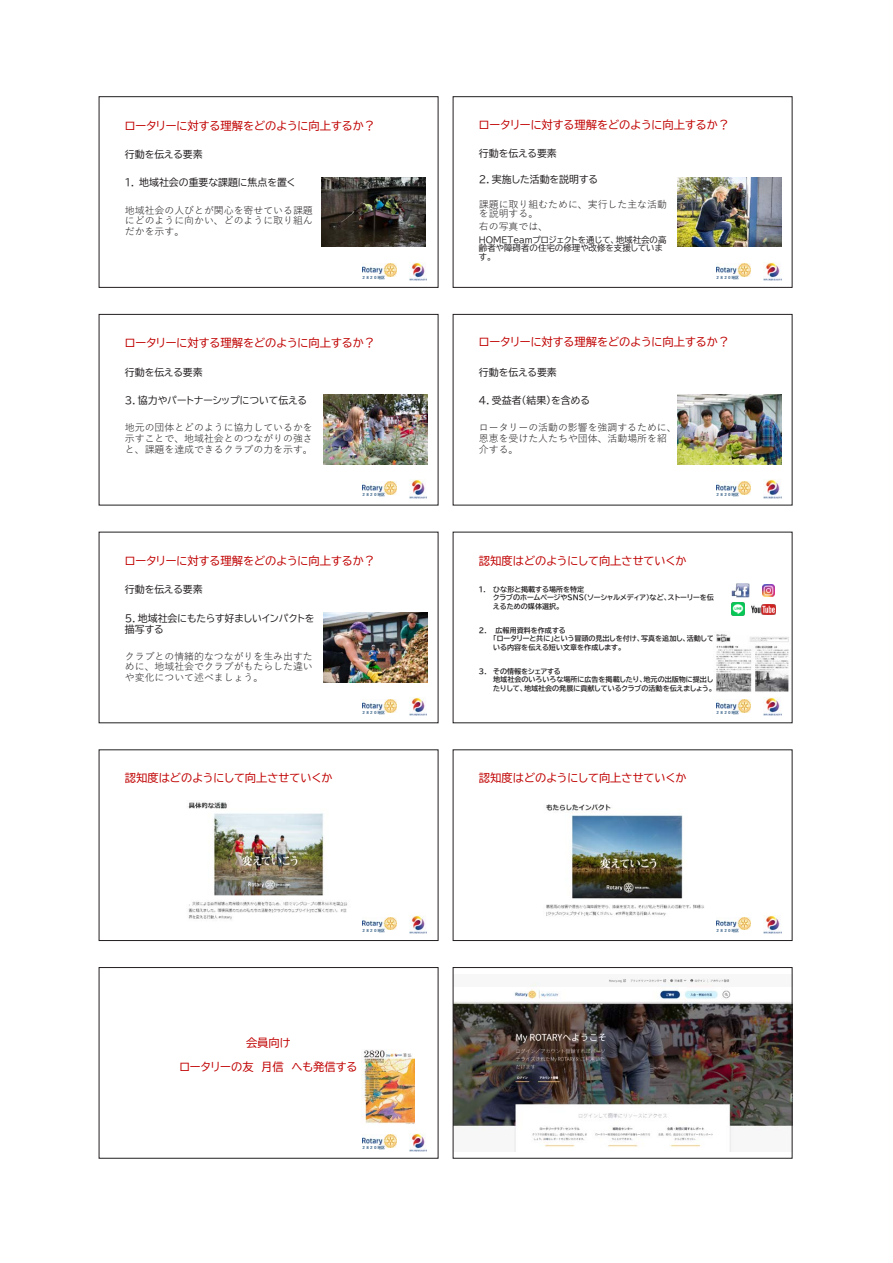
<style>
.page{position:relative;width:893px;height:1263px;background:#fff}
.page>*{position:absolute;margin:0;border:0;box-sizing:border-box;transform-origin:0 0}
.t1{font:11.25px/24.5px "BIZ UDP Gothic";color:#c00000;text-align:center}
.t2{font:9.9px/10.6px "Yu Gothic";color:#231f20;text-align:justify}
.t3{font:9.9px/10.6px "BIZ UDP Gothic";color:#231f20}
.t4{font:8.55px/8.1px "BIZ UDP Gothic";color:#231f20}
.t5{font:7.05px/8.4px "BIZ UDP Gothic Bold";color:#231f20}
.t6{font:700 3.9px "Yu Gothic";color:#1f4e79}
</style>
<div class="page">
<img style="left:363px;top:264px;width:34px;height:13px">
<img style="left:409px;top:262px;width:18px;height:18px">
<img style="left:322px;top:177px;width:104px;height:70px">
<div style="left:99px;top:96px;width:339px;height:192px;border:1px solid #231f20"></div>
<img style="left:363px;top:482px;width:34px;height:12px">
<img style="left:409px;top:480px;width:18px;height:18px">
<img style="left:323px;top:395px;width:104px;height:69px">
<div style="left:99px;top:314px;width:339px;height:191px;border:1px solid #231f20"></div>
<img style="left:363px;top:699px;width:34px;height:13px">
<img style="left:409px;top:698px;width:18px;height:18px">
<img style="left:323px;top:613px;width:104px;height:69px">
<img style="left:188px;top:802px;width:160px;height:118px">
<img style="left:363px;top:917px;width:34px;height:13px">
<img style="left:409px;top:915px;width:18px;height:18px">
<div style="left:99px;top:750px;width:339px;height:191px;border:1px solid #231f20"></div>
<img style="left:363px;top:1135px;width:34px;height:12px">
<img style="left:409px;top:1133px;width:18px;height:18px">
<img style="left:362px;top:1049px;width:53px;height:75px">
<div style="left:99px;top:967px;width:339px;height:191px;border:1px solid #231f20"></div>
<img style="left:717px;top:264px;width:34px;height:13px">
<img style="left:763px;top:262px;width:18px;height:18px">
<img style="left:677px;top:177px;width:104px;height:70px">
<div style="left:453px;top:96px;width:339px;height:192px;border:1px solid #231f20"></div>
<img style="left:717px;top:482px;width:34px;height:12px">
<img style="left:763px;top:480px;width:18px;height:18px">
<img style="left:677px;top:395px;width:104px;height:69px">
<div style="left:453px;top:314px;width:339px;height:191px;border:1px solid #231f20"></div>
<img style="left:717px;top:699px;width:34px;height:13px">
<img style="left:763px;top:698px;width:18px;height:18px">
<img style="left:752px;top:604px;width:23px;height:10px">
<svg style="left:731px;top:602px;width:13px;height:13px"></svg>
<svg style="left:762px;top:585px;width:12px;height:12px"></svg>
<img style="left:731px;top:584px;width:18px;height:13px">
<img style="left:716px;top:634px;width:73px;height:58px">
<img style="left:546px;top:804px;width:158px;height:113px">
<img style="left:717px;top:917px;width:34px;height:13px">
<img style="left:763px;top:915px;width:18px;height:18px">
<div style="left:453px;top:750px;width:339px;height:191px;border:1px solid #231f20"></div>
<img style="left:455px;top:978px;width:335px;height:173px">
<div style="left:453px;top:967px;width:339px;height:191px;border:1px solid #231f20"></div>
<p class="t1" style="left:125px;top:113px;width:252px">ロータリーに対する理解をどのように向上するか？</p>
<p class="t3" style="left:125px;top:149px;width:79px">行動を伝える要素</p>
<p class="t3" style="left:125px;top:177px;width:172px">1. 地域社会の重要な課題に焦点を置く</p>
<p class="t2" style="left:125px;top:203px;width:189px">地域社会の人びとが関心を寄せている課題にどのように向かい、どのように取り組んだかを示す。</p>
<p class="t6" style="left:362px;top:275px;width:25px">２８２０地区</p>
<p class="t1" style="left:479px;top:112px;width:252px">ロータリーに対する理解をどのように向上するか？</p>
<p class="t3" style="left:479px;top:148px;width:79px">行動を伝える要素</p>
<p class="t3" style="left:479px;top:174px;width:121px">２．実施した活動を説明する</p>
<p class="t2" style="left:479px;top:198px;width:189px;line-height:9.4px">課題に取り組むために、実行した主な活動を説明する。</p>
<p class="t2" style="left:479px;top:220px;width:71px">右の写真では、</p>
<p class="t4" style="left:479px;top:236px;width:189px">HOMETeamプロジェクトを通じて、地域社会の高齢者や障碍者の住宅の修理や改修を支援しています。</p>
<p class="t6" style="left:716px;top:275px;width:25px">２８２０地区</p>
<p class="t1" style="left:125px;top:331px;width:252px">ロータリーに対する理解をどのように向上するか？</p>
<p class="t3" style="left:125px;top:367px;width:79px">行動を伝える要素</p>
<p class="t3" style="left:125px;top:395px;width:184px">３．協力やパートナーシップについて伝える</p>
<p class="t2" style="left:125px;top:421px;width:189px">地元の団体とどのように協力しているかを示すことで、地域社会とのつながりの強さと、課題を達成できるクラブの力を示す。</p>
<p class="t6" style="left:362px;top:493px;width:25px">２８２０地区</p>
<p class="t1" style="left:479px;top:330px;width:252px">ロータリーに対する理解をどのように向上するか？</p>
<p class="t3" style="left:479px;top:367px;width:79px">行動を伝える要素</p>
<p class="t3" style="left:479px;top:395px;width:113px">４．受益者（結果）を含める</p>
<p class="t2" style="left:479px;top:421px;width:199px;text-align:left">ロータリーの活動の影響を強調するために、恩恵を受けた人たちや団体、活動場所を紹介する。</p>
<p class="t6" style="left:716px;top:493px;width:25px">２８２０地区</p>
<p class="t1" style="left:125px;top:549px;width:252px">ロータリーに対する理解をどのように向上するか？</p>
<p class="t3" style="left:125px;top:584px;width:79px">行動を伝える要素</p>
<p class="t3" style="left:125px;top:613px;width:191px">５．地域社会にもたらす好ましいインパクトを描写する</p>
<p class="t2" style="left:125px;top:649px;width:189px">クラブとの情緒的なつながりを生み出すために、地域社会でクラブがもたらした違いや変化について述べましょう。</p>
<p class="t6" style="left:362px;top:710px;width:25px">２８２０地区</p>
<p class="t1" style="left:479px;top:549px;width:209px">認知度はどのようにして向上させていくか</p>
<p class="t5" style="left:493px;top:585px;width:222px;text-indent:-14px">1. ひな形と掲載する場所を特定<br>クラブのホームページやSNS（ソーシャルメディア）など、ストーリーを伝えるための媒体選択。</p>
<p class="t5" style="left:493px;top:626px;width:222px;text-indent:-14px">2. 広報用資料を作成する<br>「ロータリーと共に」という冒頭の見出しを付け、写真を追加し、活動している内容を伝える短い文章を作成します。</p>
<p class="t5" style="left:493px;top:667px;width:221px;text-indent:-14px">3. その情報をシェアする<br>地域社会のいろいろな場所に広告を掲載したり、地元の出版物に提出したりして、地域社会の発展に貢献しているクラブの活動を伝えましょう。</p>
<p class="t6" style="left:716px;top:710px;width:25px">２８２０地区</p>
<p class="t1" style="left:125px;top:765px;width:209px">認知度はどのようにして向上させていくか</p>
<p class="t1" style="left:479px;top:765px;width:209px">認知度はどのようにして向上させていくか</p>
<p class="t6" style="left:362px;top:928px;width:25px">２８２０地区</p>
<p class="t6" style="left:716px;top:928px;width:25px">２８２０地区</p>
<p class="t1" style="left:179px;top:1030px;width:179px">会員向け<br>ロータリーの友 月信 へも発信する</p>
<p class="t6" style="left:362px;top:1146px;width:25px">２８２０地区</p>
</div>
